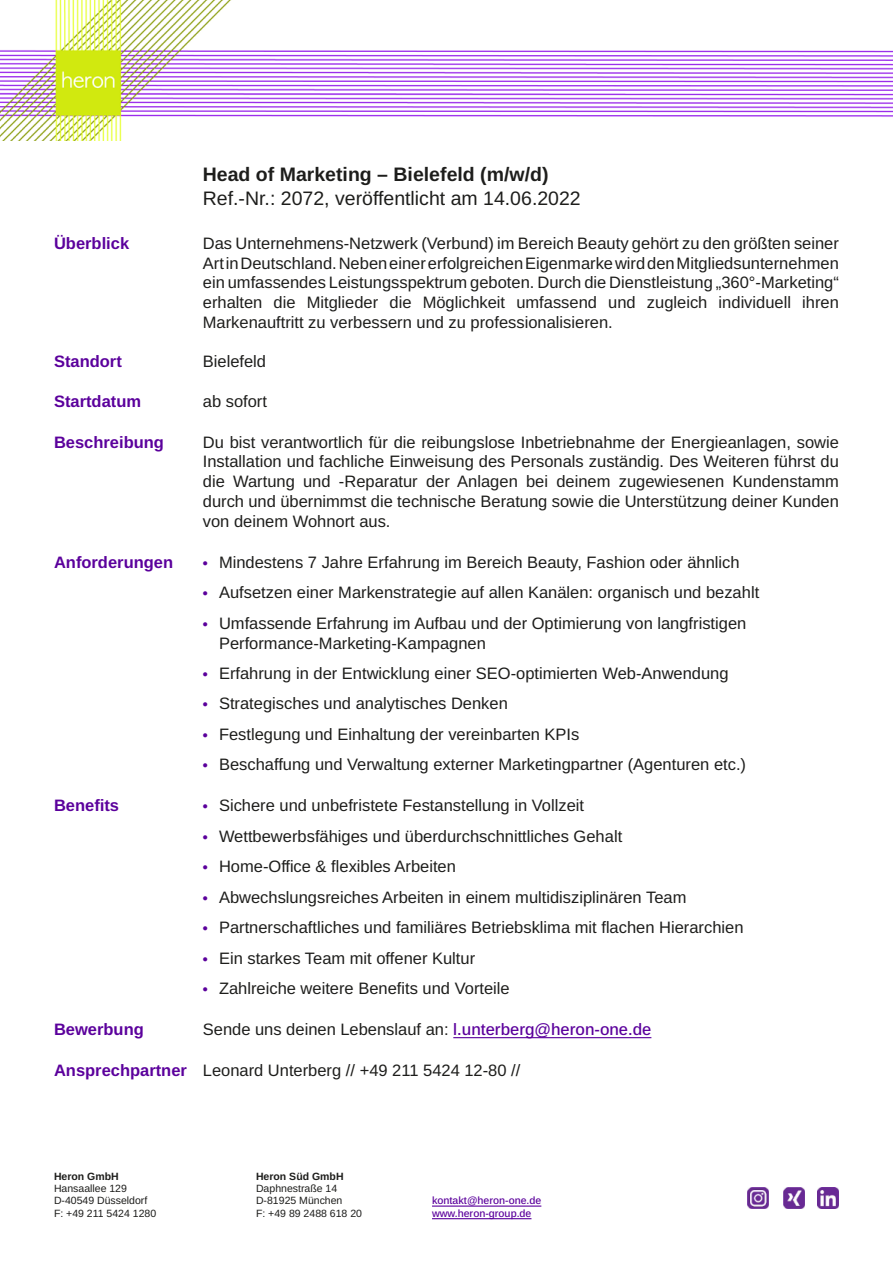
<style>
.page{position:relative;width:893px;height:1263px;background:#fff}
.page>*{position:absolute;margin:0;border:0;box-sizing:border-box;transform-origin:0 0}
.t1{font:19.5px/23.4px "Arimo";color:#1d1d1b}
.t2{font:16.5px/19.8px "Arimo";color:#1d1d1b;text-align:justify}
.t3{font:700 16.5px "Arimo";color:#5b009c}
.t4{font:10.5px "Arimo";color:#1d1d1b}
.t5{font:500 10.5px "Arimo";color:#5b009c}
.t6{font:700 10.5px "Arimo";color:#1d1d1b}
.s1{font-weight:700}
.s2{font-weight:700;font-size:14.25px;color:#5b009c}
.s3{font-weight:500;color:#5b009c}
.s4{font-weight:700;color:#5b009c}
</style>
<div class="page">
<hr style="left:432px;top:1205px;width:109px;height:2px;background:#5b009c">
<hr style="left:432px;top:1218px;width:99px;height:1px;background:#5b009c">
<img style="left:783px;top:1188px;width:22px;height:21px">
<img style="left:818px;top:1188px;width:21px;height:21px">
<img style="left:747px;top:1188px;width:21px;height:21px">
<img style="left:0;top:0;width:893px;height:140px">
<hr style="left:453px;top:1037px;width:198px;height:1px;background:#5b009c">
<p class="t1" style="left:203px;top:163px;width:379px"><span class="s1">Head of Marketing – Bielefeld (m/w/d)<br></span>Ref.-Nr.: 2072, veröffentlicht am 14.06.2022</p>
<p class="t3" style="left:54px;top:232px;width:77px">Überblick</p>
<p class="t2" style="left:203px;top:234px;width:638px">Das Unternehmens-Netzwerk (Verbund) im Bereich Beauty gehört zu den größten seiner Art in Deutschland. Neben einer erfolgreichen Eigenmarke wird den Mitgliedsunternehmen ein umfassendes Leistungsspektrum geboten. Durch die Dienstleistung „360°-Marketing“ erhalten die Mitglieder die Möglichkeit umfassend und zugleich individuell ihren Markenauftritt zu verbessern und zu professionalisieren.</p>
<p class="t3" style="left:54px;top:350px;width:69px">Standort</p>
<p class="t2" style="left:203px;top:352px;width:65px">Bielefeld</p>
<p class="t3" style="left:54px;top:389px;width:89px">Startdatum</p>
<p class="t2" style="left:203px;top:391px;width:66px">ab sofort</p>
<p class="t3" style="left:54px;top:430px;width:112px">Beschreibung</p>
<p class="t2" style="left:203px;top:432px;width:638px">Du bist verantwortlich für die reibungslose Inbetriebnahme der Energieanlagen, sowie Installation und fachliche Einweisung des Personals zuständig. Des Weiteren führst du die Wartung und -Reparatur der Anlagen bei deinem zugewiesenen Kundenstamm durch und übernimmst die technische Beratung sowie die Unterstützung deiner Kunden von deinem Wohnort aus.</p>
<p class="t3" style="left:54px;top:551px;width:121px">Anforderungen</p>
<p class="t2" style="left:203px;top:553px;width:538px"><span class="s2">•</span> Mindestens 7 Jahre Erfahrung im Bereich Beauty, Fashion oder ähnlich</p>
<p class="t2" style="left:203px;top:583px;width:558px"><span class="s2">•</span> Aufsetzen einer Markenstrategie auf allen Kanälen: organisch und bezahlt</p>
<p class="t2" style="left:219px;top:613px;width:529px;text-indent:-16px"><span class="s2">•</span> Umfassende Erfahrung im Aufbau und der Optimierung von langfristigen<br>Performance-Marketing-Kampagnen</p>
<p class="t2" style="left:203px;top:664px;width:527px"><span class="s2">•</span> Erfahrung in der Entwicklung einer SEO-optimierten Web-Anwendung</p>
<p class="t2" style="left:203px;top:694px;width:307px"><span class="s2">•</span> Strategisches und analytisches Denken</p>
<p class="t2" style="left:203px;top:724px;width:378px"><span class="s2">•</span> Festlegung und Einhaltung der vereinbarten KPIs</p>
<p class="t2" style="left:203px;top:755px;width:545px"><span class="s2">•</span> Beschaffung und Verwaltung externer Marketingpartner (Agenturen etc.)</p>
<p class="t3" style="left:54px;top:794px;width:67px">Benefits</p>
<p class="t2" style="left:203px;top:796px;width:383px"><span class="s2">•</span> Sichere und unbefristete Festanstellung in Vollzeit</p>
<p class="t2" style="left:203px;top:826px;width:421px"><span class="s2">•</span> Wettbewerbsfähiges und überdurchschnittliches Gehalt</p>
<p class="t2" style="left:203px;top:857px;width:255px"><span class="s2">•</span> Home-Office &amp; flexibles Arbeiten</p>
<p class="t2" style="left:203px;top:887px;width:485px"><span class="s2">•</span> Abwechslungsreiches Arbeiten in einem multidisziplinären Team</p>
<p class="t2" style="left:203px;top:918px;width:542px"><span class="s2">•</span> Partnerschaftliches und familiäres Betriebsklima mit flachen Hierarchien</p>
<p class="t2" style="left:203px;top:948px;width:274px"><span class="s2">•</span> Ein starkes Team mit offener Kultur</p>
<p class="t2" style="left:203px;top:979px;width:308px"><span class="s2">•</span> Zahlreiche weitere Benefits und Vorteile</p>
<p class="t3" style="left:54px;top:1018px;width:91px">Bewerbung</p>
<p class="t2" style="left:203px;top:1020px;width:450px">Sende uns deinen Lebenslauf an: <span class="s3">l.unterberg@heron-one.de</span></p>
<p class="t2" style="left:54px;top:1061px;width:468px"><span class="s4">Ansprechpartner</span> Leonard Unterberg // +49 211 5424 12-80 //</p>
<p class="t6" style="left:54px;top:1169px;width:66px">Heron GmbH</p>
<p class="t6" style="left:256px;top:1169px;width:89px">Heron Süd GmbH</p>
<p class="t4" style="left:54px;top:1181px;width:74px">Hansaallee 129</p>
<p class="t4" style="left:256px;top:1181px;width:83px">Daphnestraße 14</p>
<p class="t4" style="left:54px;top:1193px;width:95px">D-40549 Düsseldorf</p>
<p class="t4" style="left:256px;top:1193px;width:88px">D-81925 München</p>
<p class="t5" style="left:432px;top:1193px;width:111px">kontakt@heron-one.de</p>
<p class="t4" style="left:54px;top:1206px;width:104px">F: +49 211 5424 1280</p>
<p class="t4" style="left:256px;top:1206px;width:107px">F: +49 89 2488 618 20</p>
<p class="t5" style="left:432px;top:1206px;width:101px">www.heron-group.de</p>
</div>
